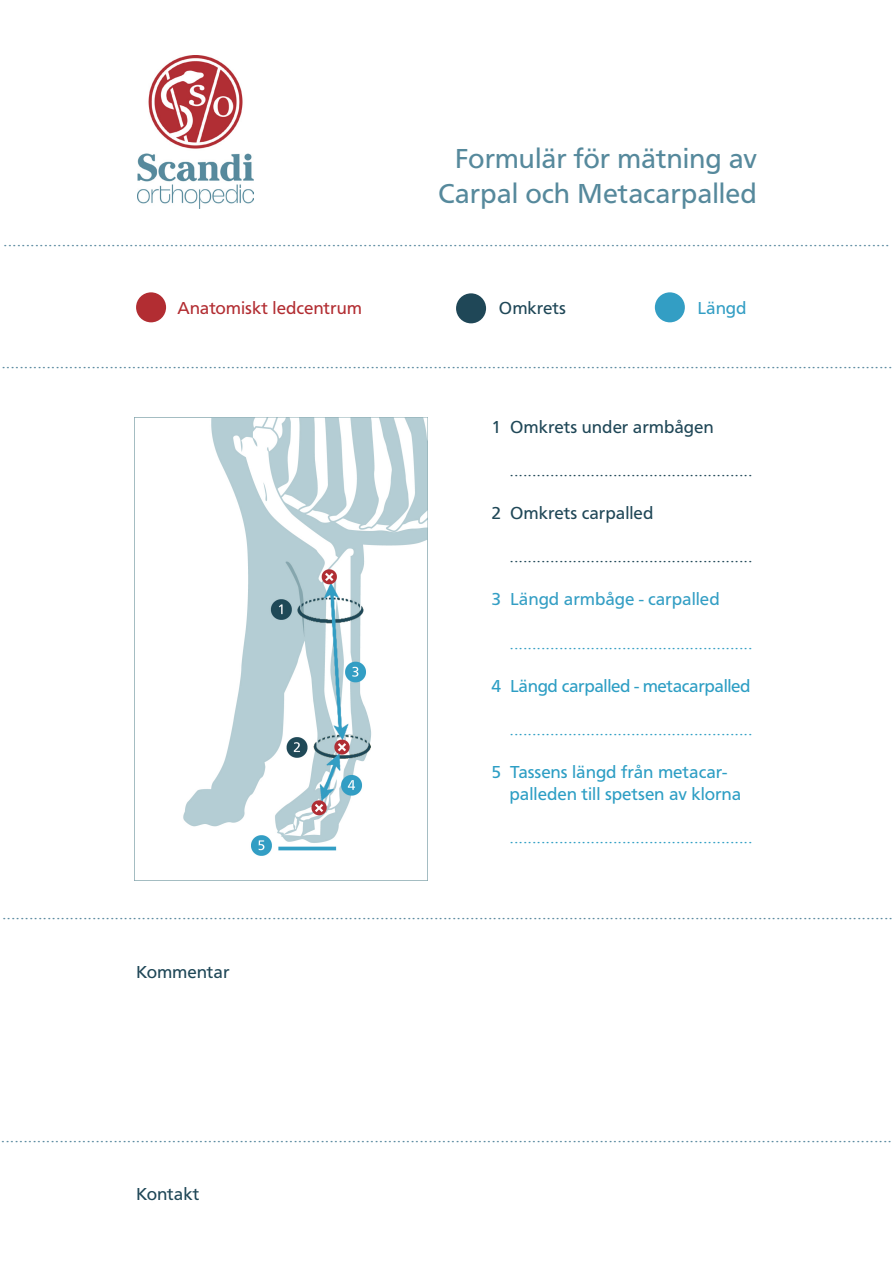
<style>
.page{position:relative;width:893px;height:1263px;background:#fff}
.page>*{position:absolute;margin:0;border:0;box-sizing:border-box;transform-origin:0 0}
.t1{font:28.5px/34.2px "Carto Gothic Std";color:#56899c;text-align:center}
.t2{font:18px "Times New Roman";color:#59899f}
.t3{font:18px "Times New Roman";color:#1f4757}
.t4{font:18px "Times New Roman";color:#2d9ec4}
.t5{font:18px/21.6px "Carto Gothic Std";letter-spacing:-.005em;color:#2d9ec4}
.t6{font:18px "Carto Gothic Std";color:#1f4757}
.t7{font:18px "Times New Roman";color:#339ec4}
.t8{font:18px "Carto Gothic Std";color:#339ec4}
.t9{font:18px "Carto Gothic Std";color:#b22d32}
</style>
<div class="page">
<img style="left:138px;top:56px;width:115px;height:152px">
<div style="left:655px;top:292px;width:30px;height:30px;background:#339ec4;border-radius:50%"></div>
<div style="left:456px;top:293px;width:30px;height:30px;background:#1f4757;border-radius:50%"></div>
<img style="left:183px;top:418px;width:245px;height:462px">
<div style="left:136px;top:292px;width:30px;height:30px;background:#b22d32;border-radius:50%"></div>
<h1 class="t1" style="left:438px;top:142px;width:320px">Formulär för mätning av<br>Carpal och Metacarpalled</h1>
<p class="t2" style="left:3px;top:228px;width:888px">.....................................................................................................................................................................................................</p>
<p class="t9" style="left:178px;top:297px;width:186px">Anatomiskt ledcentrum</p>
<p class="t6" style="left:499px;top:298px;width:69px">Omkrets</p>
<p class="t8" style="left:697px;top:297px;width:51px">Längd</p>
<p class="t2" style="left:1px;top:350px;width:892px">......................................................................................................................................................................................................</p>
<p class="t6" style="left:491px;top:416px;width:224px">1 Omkrets under armbågen</p>
<p class="t3" style="left:509px;top:458px;width:244px">......................................................</p>
<p class="t6" style="left:491px;top:503px;width:163px">2 Omkrets carpalled</p>
<p class="t3" style="left:509px;top:544px;width:244px">......................................................</p>
<p class="t8" style="left:491px;top:589px;width:230px">3 Längd armbåge - carpalled</p>
<p class="t7" style="left:509px;top:630px;width:244px">......................................................</p>
<p class="t5" style="left:491px;top:675px;width:261px">4 Längd carpalled - metacarpalled</p>
<p class="t4" style="left:509px;top:717px;width:244px">......................................................</p>
<p class="t5" style="left:509px;top:761px;width:233px;text-indent:-18px">5 Tassens längd från metacar&shy;palleden till spetsen av klorna</p>
<p class="t4" style="left:509px;top:825px;width:244px">......................................................</p>
<p class="t2" style="left:2px;top:901px;width:893px">......................................................................................................................................................................................................</p>
<p class="t6" style="left:136px;top:961px;width:95px">Kommentar</p>
<p class="t2" style="left:1px;top:1123px;width:892px">......................................................................................................................................................................................................</p>
<p class="t6" style="left:136px;top:1184px;width:65px">Kontakt</p>
</div>
